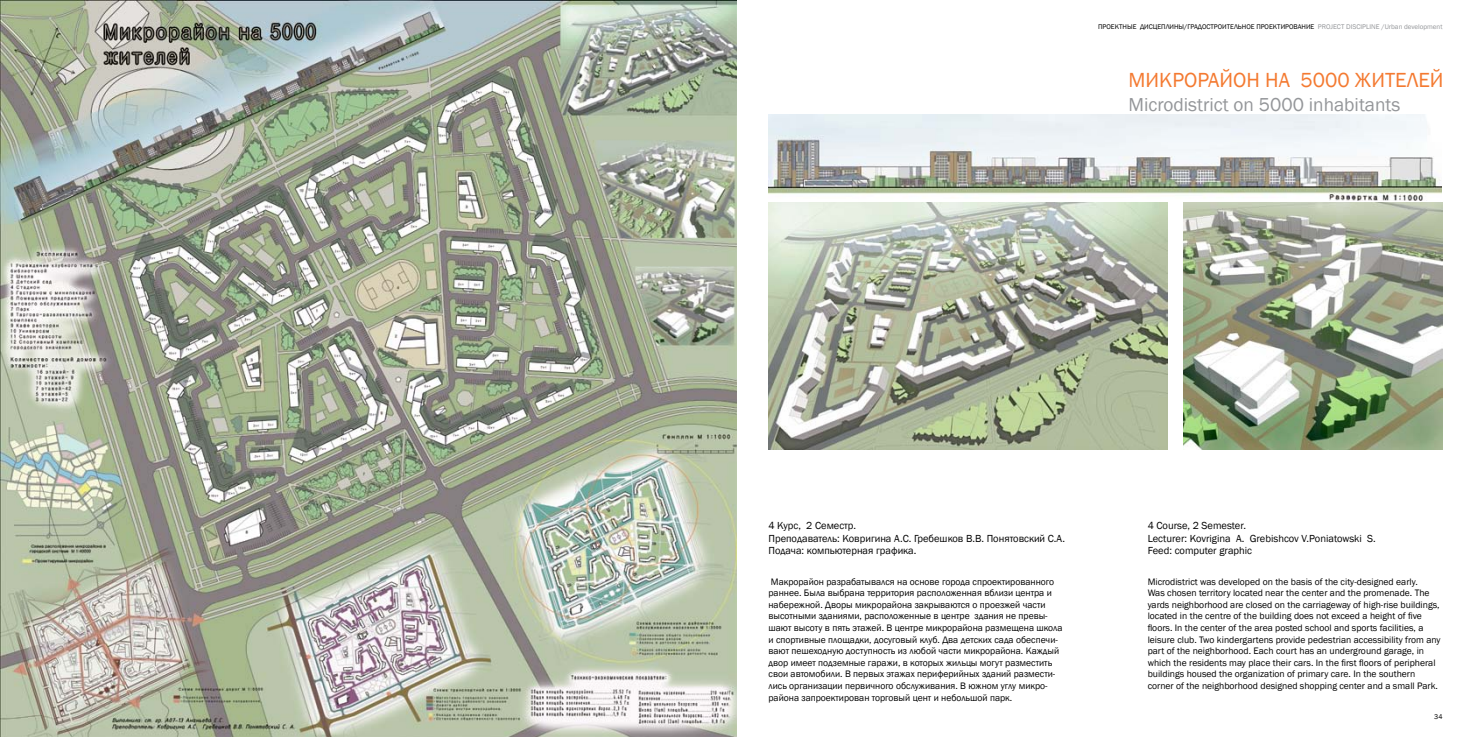
<style>
.page{position:relative;width:1474px;height:737px;background:#fff}
.page>*{position:absolute;margin:0;border:0;box-sizing:border-box;transform-origin:0 0}
.t1{font:21px "Franklin Gothic";color:#f47a31}
.t2{font:19.25px "Franklin Gothic";color:#949699}
.t3{font:10.5px/12.6px "Franklin Gothic";color:#000}
.t4{font:9.62px/11.5px "Franklin Gothic";color:#000}
.t5{font:7px "Franklin Gothic";color:#000}
.t6{font:7px "Franklin Gothic";color:#949699}
.s1{font-style:inherit}
</style>
<div class="page">
<img style="left:0;top:0;width:737px;height:737px">
<img style="left:768px;top:203px;width:399px;height:247px">
<img style="left:1183px;top:203px;width:259px;height:246px">
<img style="left:768px;top:114px;width:672px;height:86px">
<p class="t5" style="left:1098px;top:23px;width:10px">Проектные</p>
<p class="t5" style="left:1139px;top:23px;width:23px">дисцеплины</p>
<p class="t5" style="left:1184px;top:23px;width:12px">/Градостроительное</p>
<p class="t5" style="left:1256px;top:23px;width:6px">проектирование</p>
<p class="t6" style="left:1317px;top:23px;width:9px">Project</p>
<p class="t6" style="left:1346px;top:23px;width:5px">discipline</p>
<p class="t6" style="left:1381px;top:23px;width:62px"><span class="s1">/</span>Urban development</p>
<h1 class="t1" style="left:1128px;top:67px;width:31px">Микрора</h1>
<h1 class="t1" style="left:1219px;top:67px;width:149px">йон на 5000 жителе</h1>
<h1 class="t1" style="left:1429px;top:67px;width:15px">й</h1>
<h2 class="t2" style="left:1128px;top:92px;width:273px">Microdistrict on 5000 inhabitants</h2>
<p class="t3" style="left:768px;top:519px;width:298px">4 Курс, 2 Семестр.<br>Преподаватель: Ковригина А.С. Гребешков В.В. Понятовский С.А.<br>Подача: компьютерная графика.</p>
<p class="t4" style="left:768px;top:576px;width:295px">Макрорайон разрабатывался на основе города спроектированного раннее. Была выбрана территория расположенная вблизи центра и набережной. Дворы микрорайона закрываются о проезжей части высотными зданиями, расположенные в центре здания не превы&shy;шают высоту в пять этажей. В центре микрорайона размещена школа и спортивные площадки, досуговый клуб. Два детских сада обеспечи&shy;вают пешеходную доступность из любой части микрорайона. Каждый двор имеет подземные гаражи, в которых жильцы могут разместить свои автомобили. В первых этажах периферийных зданий размести&shy;лись организации первичного обслуживания. В южном углу микро-</p>
<p class="t4" style="left:768px;top:692px;width:245px">района запроектирован торговый цент и небольшой парк.</p>
<p class="t3" style="left:1147px;top:519px;width:230px">4 Course, 2 Semester.<br>Lecturer: Kovrigina A. Grebishcov V.Poniatowski S.<br>Feed: computer graphic</p>
<p class="t4" style="left:1147px;top:576px;width:294px">Microdistrict was developed on the basis of the city-designed early.<br>Was chosen territory located near the center and the promenade. The yards neighborhood are closed on the carriageway of high-rise buildings, located in the centre of the building does not exceed a height of five floors. In the center of the area posted school and sports facilities, a leisure club. Two kindergartens provide pedestrian accessibility from any part of the neighborhood. Each court has an underground garage, in which the residents may place their cars. In the first floors of peripheral buildings housed the organization of primary care. In the southern corner of the neighborhood designed shopping center and a small Park.</p>
<p class="t5" style="left:1434px;top:712px;width:10px">34</p>
</div>
